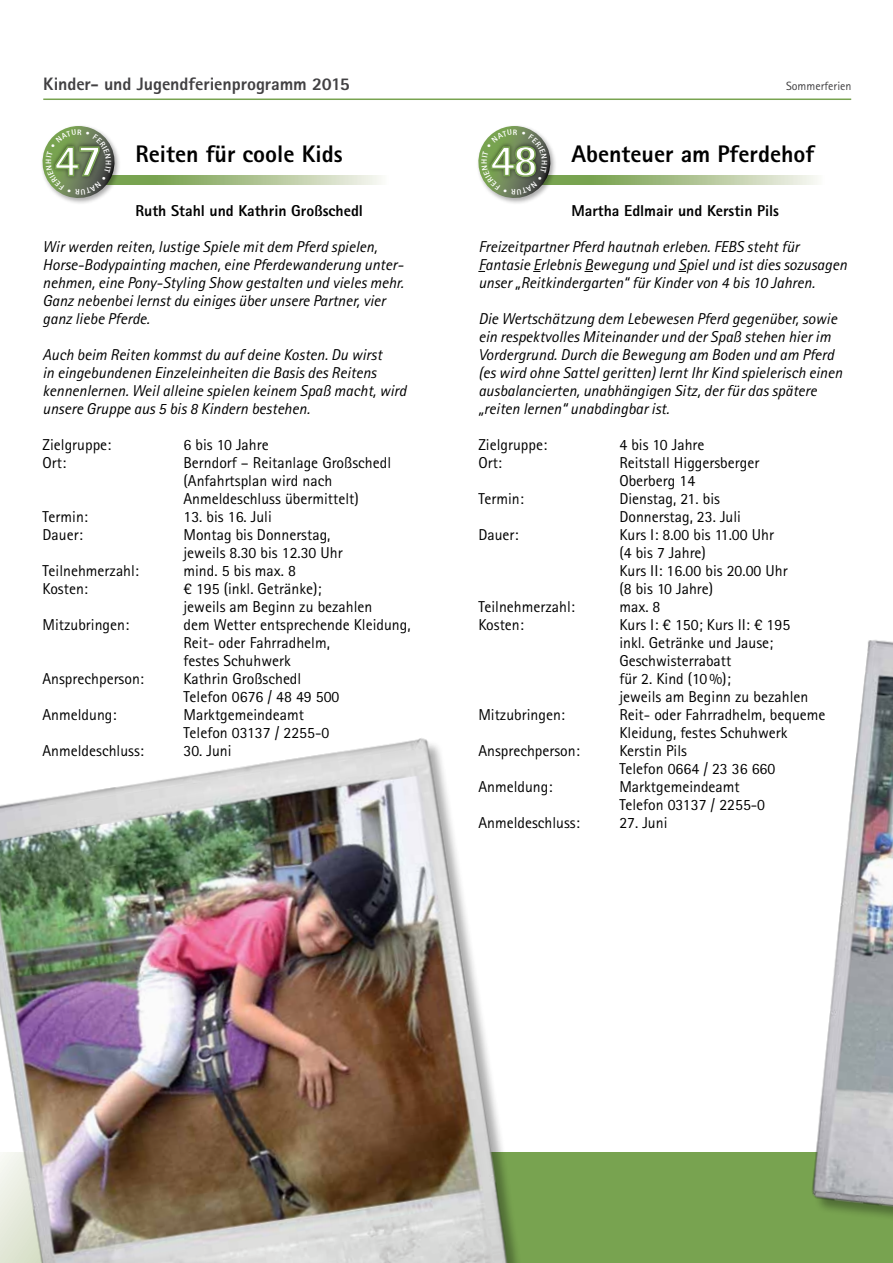
<style>
.page{position:relative;width:893px;height:1263px;background:#fff}
.page>*{position:absolute;margin:0;border:0;box-sizing:border-box;transform-origin:0 0}
.t1{font:800 45px "Rotis Sans Serif Pro";color:#fff}
.t2{font:800 24px "Rotis Sans Serif Pro";color:#000}
.t3{font:800 18px "Rotis Sans Serif Pro";letter-spacing:-.005em;color:#414042}
.t4{font:15.75px/18px "Rotis Sans Serif Pro";color:#000}
.t5{font:italic 15.75px/18px "Rotis Sans Serif Pro";color:#000}
.t6{font:800 15.75px "Rotis Sans Serif Pro";color:#000}
.t7{font:12px "Rotis Sans Serif Pro";color:#414042}
</style>
<div class="page">
<hr style="left:43px;top:99px;width:808px;height:1px;background:#78a350">
<svg style="left:121px;top:175px;width:260px;height:10px"></svg>
<svg style="left:557px;top:175px;width:260px;height:10px"></svg>
<div style="left:0;top:1152px;width:893px;height:111px;background:#78a350"></div>
<img style="left:0;top:738px;width:518px;height:525px">
<img style="left:812px;top:640px;width:81px;height:577px">
<svg style="left:42px;top:126px;width:77px;height:77px"></svg>
<svg style="left:478px;top:126px;width:77px;height:77px"></svg>
<p class="t3" style="left:43px;top:72px;width:308px">Kinder- und Jugendferienprogramm 2015</p>
<p class="t7" style="left:786px;top:79px;width:67px">Sommerferien</p>
<h1 class="t1" style="left:54px;top:132px;width:49px">47</h1>
<h2 class="t2" style="left:571px;top:139px;width:245px">Abenteuer am Pferdehof</h2>
<p class="t6" style="left:571px;top:201px;width:209px">Martha Edlmair und Kerstin Pils</p>
<p class="t5" style="left:478px;top:238px;width:370px">Freizeitpartner Pferd hautnah erleben. FEBS steht für<br>Fantasie Erlebnis Bewegung und Spiel und ist dies sozusagen unser „Reitkindergarten“ für Kinder von 4 bis 10 Jahren.</p>
<p class="t5" style="left:478px;top:310px;width:365px">Die Wertschätzung dem Lebewesen Pferd gegenüber, sowie ein respektvolles Miteinander und der Spaß stehen hier im Vordergrund. Durch die Bewegung am Boden und am Pferd (es wird ohne Sattel geritten) lernt Ihr Kind spielerisch einen ausbalancierten, unabhängigen Sitz, der für das spätere „reiten lernen“ unabdingbar ist.</p>
<p class="t4" style="left:478px;top:436px;width:70px">Zielgruppe:</p>
<p class="t4" style="left:619px;top:436px;width:87px">4 bis 10 Jahre</p>
<p class="t4" style="left:478px;top:454px;width:25px">Ort:</p>
<p class="t4" style="left:619px;top:454px;width:141px">Reitstall Higgersberger<br>Oberberg 14</p>
<p class="t4" style="left:478px;top:490px;width:47px">Termin:</p>
<p class="t4" style="left:619px;top:490px;width:123px">Dienstag, 21. bis<br>Donnerstag, 23. Juli</p>
<p class="t4" style="left:478px;top:526px;width:42px">Dauer:</p>
<p class="t4" style="left:619px;top:526px;width:170px">Kurs I: 8.00 bis 11.00 Uhr (4 bis 7 Jahre)<br>Kurs II: 16.00 bis 20.00 Uhr (8 bis 10 Jahre)</p>
<p class="t4" style="left:478px;top:598px;width:98px">Teilnehmerzahl:</p>
<p class="t4" style="left:619px;top:598px;width:43px">max. 8</p>
<p class="t4" style="left:478px;top:616px;width:47px">Kosten:</p>
<p class="t4" style="left:619px;top:616px;width:190px">Kurs I: € 150; Kurs II: € 195 inkl. Getränke und Jause;<br>Geschwisterrabatt<br>für 2. Kind (10%);<br>jeweils am Beginn zu bezahlen</p>
<p class="t4" style="left:478px;top:706px;width:88px">Mitzubringen:</p>
<p class="t4" style="left:619px;top:706px;width:208px">Reit- oder Fahrradhelm, bequeme<br>Kleidung, festes Schuhwerk</p>
<p class="t4" style="left:478px;top:742px;width:103px">Ansprechperson:</p>
<p class="t4" style="left:619px;top:742px;width:157px">Kerstin Pils<br>Telefon 0664 / 23 36 660</p>
<p class="t4" style="left:478px;top:778px;width:76px">Anmeldung:</p>
<p class="t4" style="left:619px;top:778px;width:147px">Marktgemeindeamt<br>Telefon 03137 / 2255-0</p>
<p class="t4" style="left:478px;top:814px;width:103px">Anmeldeschluss:</p>
<p class="t4" style="left:619px;top:814px;width:50px">27. Juni</p>
<h2 class="t2" style="left:136px;top:139px;width:209px">Reiten für coole Kids</h2>
<h1 class="t1" style="left:490px;top:132px;width:49px">48</h1>
<p class="t6" style="left:136px;top:201px;width:229px">Ruth Stahl und Kathrin Großschedl</p>
<p class="t5" style="left:43px;top:238px;width:363px">Wir werden reiten, lustige Spiele mit dem Pferd spielen, Horse-Bodypainting machen, eine Pferdewanderung unter&shy;nehmen, eine Pony-Styling Show gestalten und vieles mehr.<br>Ganz nebenbei lernst du einiges über unsere Partner, vier ganz liebe Pferde.</p>
<p class="t5" style="left:43px;top:346px;width:365px">Auch beim Reiten kommst du auf deine Kosten. Du wirst<br>in eingebundenen Einzeleinheiten die Basis des Reitens kennenlernen. Weil alleine spielen keinem Spaß macht, wird unsere Gruppe aus 5 bis 8 Kindern bestehen.</p>
<p class="t4" style="left:43px;top:436px;width:70px">Zielgruppe:</p>
<p class="t4" style="left:184px;top:436px;width:87px">6 bis 10 Jahre</p>
<p class="t4" style="left:43px;top:454px;width:25px">Ort:</p>
<p class="t4" style="left:184px;top:454px;width:209px">Berndorf – Reitanlage Großschedl (Anfahrtsplan wird nach<br>Anmeldeschluss übermittelt)</p>
<p class="t4" style="left:43px;top:508px;width:47px">Termin:</p>
<p class="t4" style="left:184px;top:508px;width:90px">13. bis 16. Juli</p>
<p class="t4" style="left:43px;top:526px;width:42px">Dauer:</p>
<p class="t4" style="left:184px;top:526px;width:161px">Montag bis Donnerstag, jeweils 8.30 bis 12.30 Uhr</p>
<p class="t4" style="left:43px;top:562px;width:98px">Teilnehmerzahl:</p>
<p class="t4" style="left:184px;top:562px;width:114px">mind. 5 bis max. 8</p>
<p class="t4" style="left:43px;top:580px;width:47px">Kosten:</p>
<p class="t4" style="left:184px;top:580px;width:190px">€ 195 (inkl. Getränke);<br>jeweils am Beginn zu bezahlen</p>
<p class="t4" style="left:43px;top:616px;width:88px">Mitzubringen:</p>
<p class="t4" style="left:184px;top:616px;width:229px">dem Wetter entsprechende Kleidung,<br>Reit- oder Fahrradhelm,<br>festes Schuhwerk</p>
<p class="t4" style="left:43px;top:670px;width:103px">Ansprechperson:</p>
<p class="t4" style="left:184px;top:670px;width:157px">Kathrin Großschedl<br>Telefon 0676 / 48 49 500</p>
<p class="t4" style="left:43px;top:706px;width:76px">Anmeldung:</p>
<p class="t4" style="left:184px;top:706px;width:147px">Marktgemeindeamt<br>Telefon 03137 / 2255-0</p>
<p class="t4" style="left:43px;top:742px;width:103px">Anmeldeschluss:</p>
<p class="t4" style="left:184px;top:742px;width:50px">30. Juni</p>
</div>
